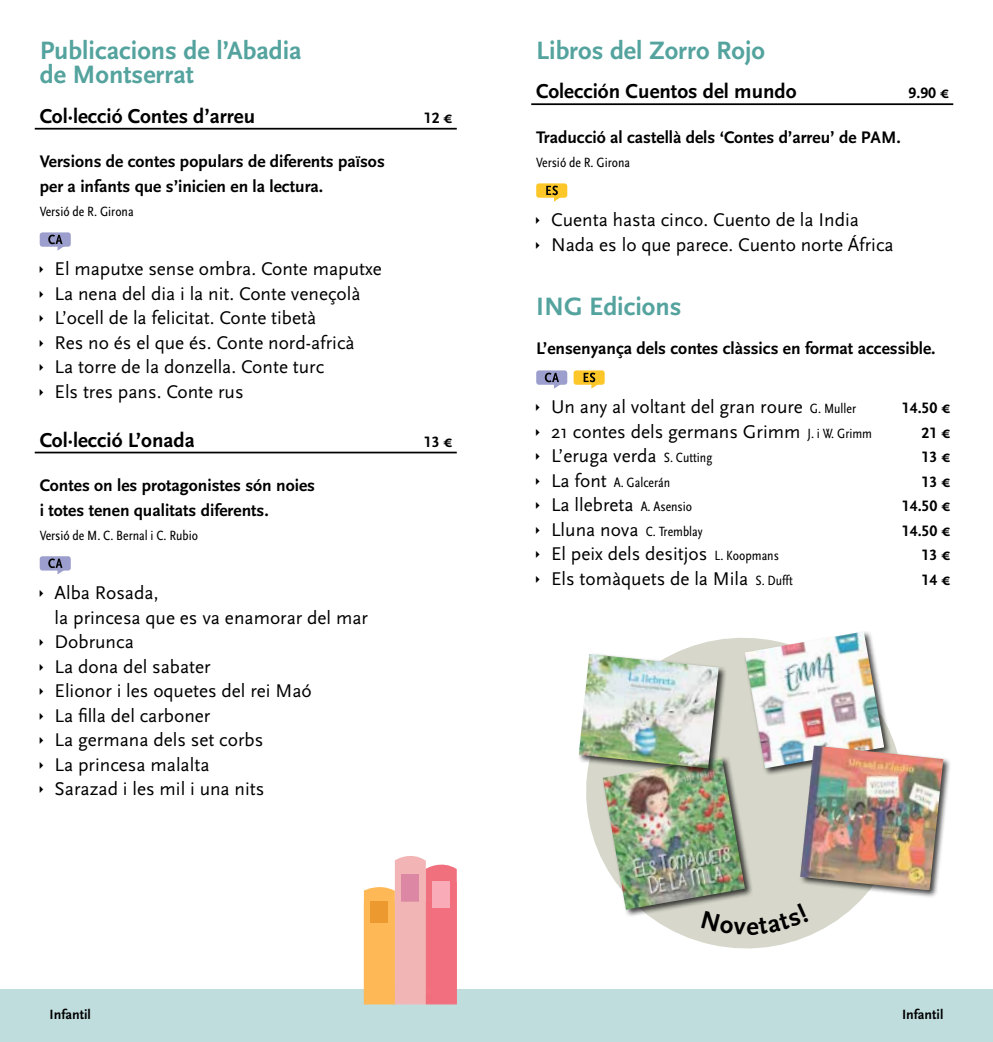
<style>
.page{position:relative;width:993px;height:1042px;background:#fff}
.page>*{position:absolute;margin:0;border:0;box-sizing:border-box;transform-origin:0 0}
.t1{font:700 26.25px/24.5px "Scala Sans";color:#54a39e}
.t2{font:700 21px "Scala Sans";color:#000}
.t3{font:19.25px/24.5px "Scala Sans";color:#000}
.t4{font:700 17.5px/24.5px "Scala Sans";color:#000}
.t5{font:700 15.75px "Scala Sans Caps";color:#000}
.t6{font:14px "Scala Sans Regular Con";color:#000}
.t7{font:700 14px "Scala Sans";color:#000}
.s1{font-family:"Scala Sans Regular Con";font-size:14px}
.s2{font-family:"Scala Sans";font-size:19.25px}
</style>
<div class="page">
<div style="left:0;top:989px;width:992px;height:53px;background:#c0ddde"></div>
<hr style="left:35px;top:128px;width:421px;height:2px;background:#000">
<hr style="left:35px;top:452px;width:421px;height:1px;background:#000">
<div style="left:40px;top:232px;width:31px;height:15px;background:#9c9fcd;border-radius:3px"></div>
<svg style="left:48px;top:235px;width:17px;height:16px"></svg>
<div style="left:40px;top:556px;width:31px;height:14px;background:#9c9fcd;border-radius:3px"></div>
<svg style="left:48px;top:558px;width:17px;height:16px"></svg>
<svg style="left:364px;top:856px;width:92px;height:45px"></svg>
<img style="left:364px;top:901px;width:67px;height:103px">
<img style="left:371px;top:901px;width:17px;height:22px">
<div style="left:431px;top:882px;width:25px;height:122px;background:#f16f7e"></div>
<img style="left:432px;top:882px;width:17px;height:25px">
<hr style="left:531px;top:103px;width:421px;height:2px;background:#000">
<div style="left:536px;top:183px;width:31px;height:15px;background:#fdc629;border-radius:3px"></div>
<svg style="left:546px;top:186px;width:15px;height:16px"></svg>
<div style="left:536px;top:370px;width:31px;height:15px;background:#9c9fcd;border-radius:3px"></div>
<svg style="left:544px;top:373px;width:17px;height:16px"></svg>
<div style="left:573px;top:370px;width:31px;height:15px;background:#fdc629;border-radius:3px"></div>
<svg style="left:583px;top:373px;width:15px;height:16px"></svg>
<svg style="left:586px;top:638px;width:309px;height:311px"></svg>
<div style="left:743px;top:630px;width:149px;height:147px;background:#000;opacity:.75"></div>
<img style="left:744px;top:631px;width:139px;height:137px">
<div style="left:601px;top:755px;width:152px;height:163px;background:#000;opacity:.75"></div>
<img style="left:602px;top:757px;width:142px;height:152px">
<div style="left:577px;top:652px;width:149px;height:125px;background:#000;opacity:.75"></div>
<img style="left:578px;top:654px;width:140px;height:114px">
<div style="left:798px;top:744px;width:153px;height:155px;background:#000;opacity:.75"></div>
<img style="left:799px;top:745px;width:144px;height:145px">
<div style="left:701px;top:903px;width:107px;height:32px;background:#d7d8cb"></div>
<h1 class="t1" style="left:40px;top:39px;width:263px">Publicacions de l’Abadia de Montserrat</h1>
<p class="t2" style="left:40px;top:105px;width:217px">Col·lecció Contes d’arreu</p>
<p class="t5" style="left:424px;top:109px;width:31px">12 €</p>
<p class="t4" style="left:40px;top:150px;width:346px">Versions de contes populars de diferents països per a infants que s’inicien en la lectura.</p>
<p class="t6" style="left:40px;top:204px;width:95px">Versió de R. Girona</p>
<p class="t3" style="left:55px;top:257px;width:328px">El maputxe sense ombra. Conte maputxe La nena del dia i la nit. Conte veneçolà L’ocell de la felicitat. Conte tibetà<br>Res no és el que és. Conte nord-africà<br>La torre de la donzella. Conte turc<br>Els tres pans. Conte rus</p>
<p class="t2" style="left:40px;top:428px;width:156px">Col·lecció L’onada</p>
<p class="t5" style="left:424px;top:433px;width:31px">13 €</p>
<p class="t4" style="left:40px;top:473px;width:277px">Contes on les protagonistes són noies i totes tenen qualitats diferents.</p>
<p class="t6" style="left:40px;top:528px;width:160px">Versió de M. C. Bernal i C. Rubio</p>
<p class="t3" style="left:55px;top:581px;width:315px">Alba Rosada,<br>la princesa que es va enamorar del mar<br>Dobrunca<br>La dona del sabater<br>Elionor i les oquetes del rei Maó<br>La filla del carboner<br>La germana dels set corbs<br>La princesa malalta<br>Sarazad i les mil i una nits</p>
<h1 class="t1" style="left:536px;top:39px;width:230px">Libros del Zorro Rojo</h1>
<p class="t2" style="left:536px;top:80px;width:262px">Colección Cuentos del mundo</p>
<p class="t5" style="left:908px;top:84px;width:42px">9.90 €</p>
<p class="t4" style="left:536px;top:125px;width:366px">Traducció al castellà dels ‘Contes d’arreu’ de PAM.</p>
<p class="t6" style="left:536px;top:155px;width:95px">Versió de R. Girona</p>
<p class="t3" style="left:551px;top:208px;width:344px">Cuenta hasta cinco. Cuento de la India<br>Nada es lo que parece. Cuento norte África</p>
<h1 class="t1" style="left:536px;top:295px;width:147px">ING Edicions</h1>
<p class="t4" style="left:536px;top:337px;width:401px">L’ensenyança dels contes clàssics en format accessible.</p>
<p class="t3" style="left:551px;top:395px;width:306px">Un any al voltant del gran roure <span class="s1">G. Muller</span></p>
<p class="t5" style="left:901px;top:399px;width:50px">14.50 €</p>
<p class="t3" style="left:551px;top:419px;width:322px">21 contes dels germans Grimm <span class="s1">J. i W. Grimm</span></p>
<p class="t5" style="left:921px;top:424px;width:31px">21 €</p>
<p class="t3" style="left:551px;top:444px;width:163px">L’eruga verda <span class="s1">S. Cutting</span></p>
<p class="t5" style="left:921px;top:448px;width:31px">13 €</p>
<p class="t6" style="left:551px;top:474px;width:121px"><span class="s2">La font</span> A. Galcerán</p>
<p class="t5" style="left:921px;top:473px;width:31px">13 €</p>
<p class="t3" style="left:551px;top:493px;width:142px">La llebreta <span class="s1">A. Asensio</span></p>
<p class="t5" style="left:901px;top:497px;width:50px">14.50 €</p>
<p class="t6" style="left:551px;top:523px;width:153px"><span class="s2">Lluna nova</span> C. Tremblay</p>
<p class="t5" style="left:901px;top:522px;width:50px">14.50 €</p>
<p class="t3" style="left:551px;top:542px;width:229px">El peix dels desitjos <span class="s1">L. Koopmans</span></p>
<p class="t5" style="left:921px;top:546px;width:31px">13 €</p>
<p class="t3" style="left:551px;top:566px;width:243px">Els tomàquets de la Mila <span class="s1">S. Dufft</span></p>
<p class="t5" style="left:921px;top:571px;width:31px">14 €</p>
<p class="t7" style="left:50px;top:1006px;width:43px">Infantil</p>
<p class="t7" style="left:901px;top:1006px;width:43px">Infantil</p>
</div>
